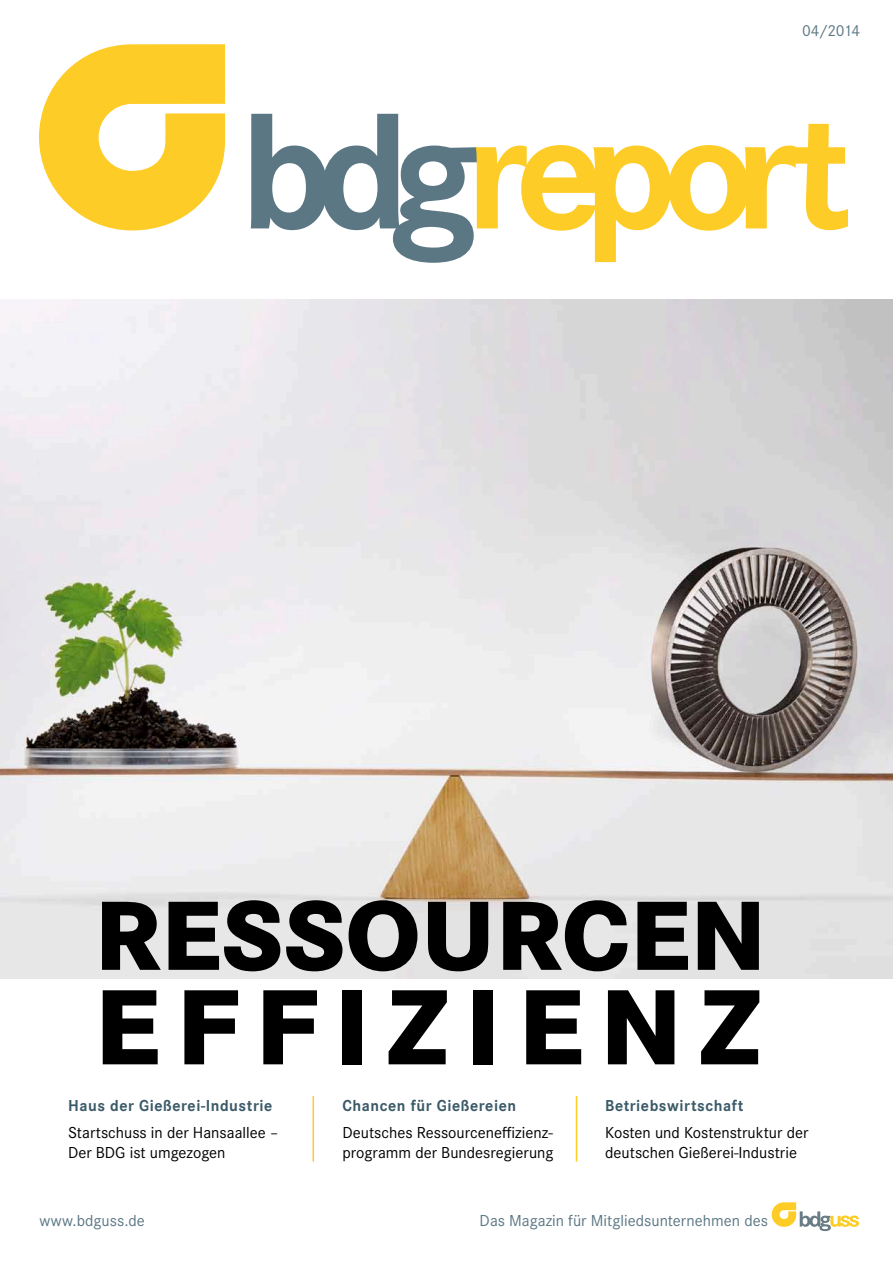
<style>
.page{position:relative;width:893px;height:1263px;background:#fff}
.page>*{position:absolute;margin:0;border:0;box-sizing:border-box;transform-origin:0 0}
.t1{font:700 170.85px "Corporate S";letter-spacing:-.095em;color:#fecc26}
.t2{font:800 111px "Corporate S";letter-spacing:.145em;color:#000}
.t3{font:800 102px "Corporate S";color:#000}
.t4{font:16.5px/19.8px "Corporate S";color:#000}
.t5{font:700 16.5px "Corporate S";letter-spacing:.035em;color:#3b5a68;scale:.96 1}
.t6{font:16.5px "Corporate S";color:#5b7784}
.s1{color:#5b7784}
</style>
<div class="page">
<img style="left:0;top:300px;width:893px;height:679px">
<svg style="left:39px;top:44px;width:186px;height:186px"></svg>
<svg style="left:772px;top:1202px;width:87px;height:29px"></svg>
<hr style="left:576px;top:1096px;width:1px;height:65px;background:#fecc26">
<hr style="left:313px;top:1096px;width:1px;height:65px;background:#fecc26">
<p class="t6" style="left:802px;top:21px;width:60px">04/2014</p>
<h1 class="t1" style="left:240px;top:74px;width:614px"><span class="s1">bdg</span>report</h1>
<h3 class="t3" style="left:94px;top:875px;width:674px">RESSOURCEN</h3>
<h2 class="t2" style="left:94px;top:962px;width:669px">EFFIZIENZ</h2>
<p class="t5" style="left:68px;top:1096px;width:214px">Haus der Gießerei-Industrie</p>
<p class="t4" style="left:68px;top:1122px;width:212px">Startschuss in der Hansaallee –<br>Der BDG ist umgezogen</p>
<p class="t5" style="left:342px;top:1096px;width:182px">Chancen für Gießereien</p>
<p class="t4" style="left:342px;top:1122px;width:213px">Deutsches Ressourceneffizienz&shy;programm der Bundesregierung</p>
<p class="t5" style="left:605px;top:1096px;width:145px">Betriebswirtschaft</p>
<p class="t4" style="left:605px;top:1122px;width:205px">Kosten und Kostenstruktur der deutschen Gießerei-Industrie</p>
<p class="t6" style="left:39px;top:1211px;width:107px">www.bdguss.de</p>
<p class="t6" style="left:480px;top:1211px;width:290px">Das Magazin für Mitgliedsunternehmen des</p>
</div>
